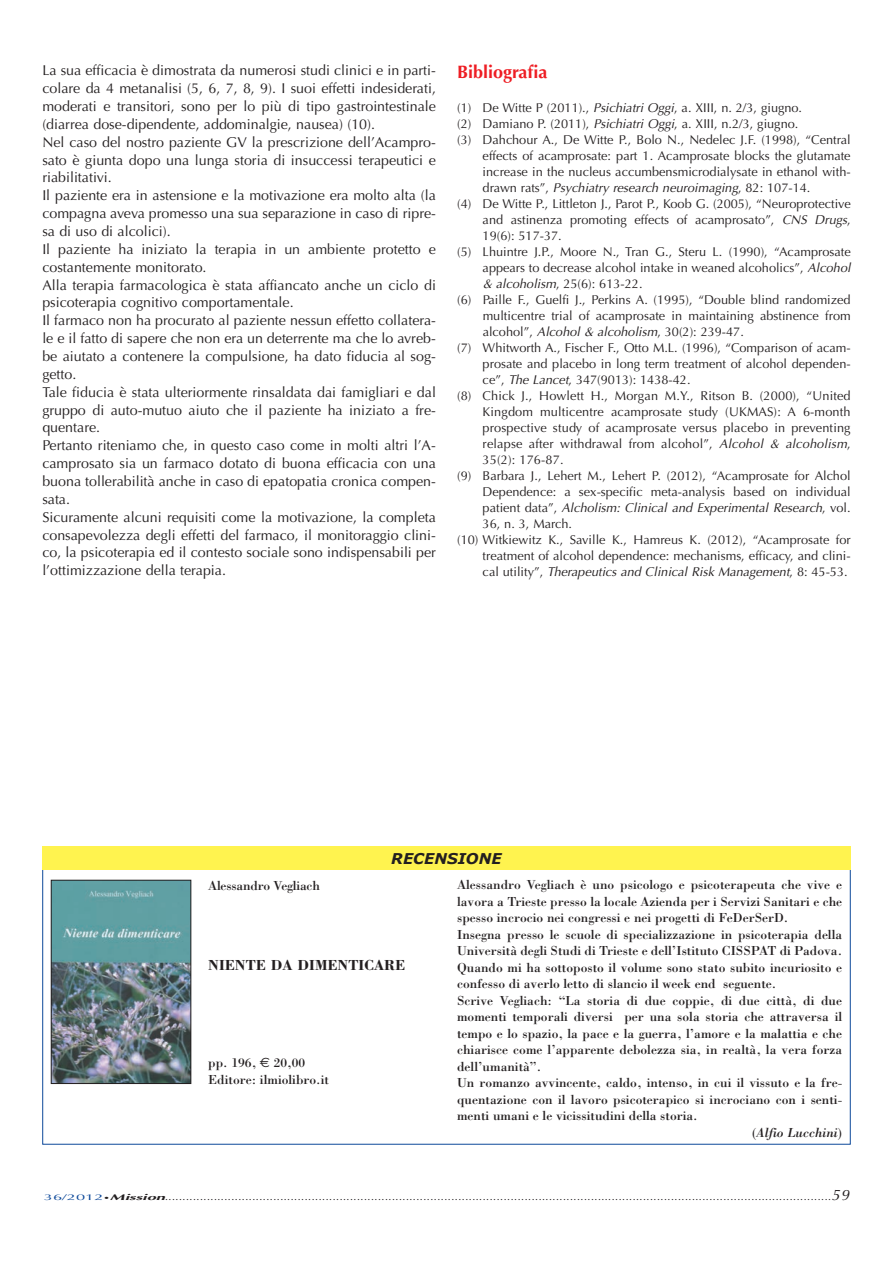
<style>
.page{position:relative;width:893px;height:1263px;background:#fff}
.page>*{position:absolute;margin:0;border:0;box-sizing:border-box;transform-origin:0 0}
.t1{font:700 18px "Optima";color:#ee1d23}
.t2{font:700 15px "Bodoni";color:#231f20}
.t3{font:italic 700 15px "Verdana";color:#231f20}
.t4{font:14.25px/17.9px "Optima";color:#231f20}
.t5{font:13.5px/16.5px "Bodoni";color:#231f20}
.t6{font:italic 13.5px "Bodoni";color:#231f20}
.t7{font:12.75px "Optima";color:#231f20}
.t8{font:italic 12.75px "Optima";color:#231f20}
.t9{font:10.5px "Optima";color:#231f20}
.s1{font-style:italic}
.s2{font-style:normal}
.s3{font-family:"Euro Sans"}
.s4{font-size:8.25px;color:#0d499a}
.s5{font-size:6.3px}
.s6{font-weight:700;font-style:italic;font-size:8.25px}
.s7{font-style:italic;font-size:15px}
</style>
<div class="page">
<div style="left:42px;top:846px;width:808px;height:23px;background:#fff34f"></div>
<img style="left:53px;top:882px;width:136px;height:200px">
<div style="left:51px;top:880px;width:140px;height:204px;border:1px solid #231f20"></div>
<p class="t4" style="left:42px;top:63px;width:395px">La sua efficacia è dimostrata da numerosi studi clinici e in parti&shy;colare da 4 metanalisi (5, 6, 7, 8, 9). I suoi effetti indesiderati, moderati e transitori, sono per lo più di tipo gastrointestinale (diarrea dose-dipendente, addominalgie, nausea) (10).<br>Nel caso del nostro paziente GV la prescrizione dell’Acampro&shy;sato è giunta dopo una lunga storia di insuccessi terapeutici e riabilitativi.<br>Il paziente era in astensione e la motivazione era molto alta (la compagna aveva promesso una sua separazione in caso di ripre&shy;sa di uso di alcolici).<br>Il paziente ha iniziato la terapia in un ambiente protetto e costantemente monitorato.<br>Alla terapia farmacologica è stata affiancato anche un ciclo di psicoterapia cognitivo comportamentale.<br>Il farmaco non ha procurato al paziente nessun effetto collatera&shy;le e il fatto di sapere che non era un deterrente ma che lo avreb&shy;be aiutato a contenere la compulsione, ha dato fiducia al sog&shy;getto.<br>Tale fiducia è stata ulteriormente rinsaldata dai famigliari e dal gruppo di auto-mutuo aiuto che il paziente ha iniziato a fre&shy;quentare.<br>Pertanto riteniamo che, in questo caso come in molti altri l’A&shy;camprosato sia un farmaco dotato di buona efficacia con una buona tollerabilità anche in caso di epatopatia cronica compen&shy;sata.<br>Sicuramente alcuni requisiti come la motivazione, la completa consapevolezza degli effetti del farmaco, il monitoraggio clini&shy;co, la psicoterapia ed il contesto sociale sono indispensabili per l’ottimizzazione della terapia.</p>
<h1 class="t1" style="left:457px;top:65px;width:92px">Bibliografia</h1>
<p class="t7" style="left:457px;top:102px;width:346px">(1) De Witte P (2011)., <span class="s1">Psichiatri Oggi</span>, a. XIII, n. 2/3, giugno.</p>
<p class="t7" style="left:457px;top:118px;width:343px">(2) Damiano P. (2011), <span class="s1">Psichiatri Oggi</span>, a. XIII, n.2/3, giugno.</p>
<p class="t7" style="left:457px;top:134px;width:395px">(3) Dahchour A., De Witte P., Bolo N., Nedelec J.F. (1998), “Central</p>
<p class="t7" style="left:482px;top:150px;width:369px">effects of acamprosate: part 1. Acamprosate blocks the glutamate</p>
<p class="t7" style="left:482px;top:166px;width:369px">increase in the nucleus accumbensmicrodialysate in ethanol with-</p>
<p class="t8" style="left:482px;top:182px;width:329px"><span class="s2">d raw n ra ts ” ,</span> Psychiatry research neuroimaging<span class="s2">, 8 2 : 1 0 7 - 1 4 .</span></p>
<p class="t7" style="left:457px;top:198px;width:395px">(4) De Witte P., Littleton J., Parot P., Koob G. (2005), “Neuroprotective</p>
<p class="t7" style="left:482px;top:214px;width:369px">and astinenza promoting effects of acamprosato”, <span class="s1">CNS Drugs</span>,</p>
<p class="t7" style="left:482px;top:230px;width:81px">19(6): 517-37.</p>
<p class="t7" style="left:457px;top:246px;width:395px">(5) Lhuintre J.P., Moore N., Tran G., Steru L. (1990), “Acamprosate</p>
<p class="t7" style="left:482px;top:262px;width:372px">appears to decrease alcohol intake in weaned alcoholics”, <span class="s1">Alcohol</span></p>
<p class="t7" style="left:482px;top:278px;width:161px"><span class="s1">&amp; alcoholism</span>, 25(6): 613-22.</p>
<p class="t7" style="left:457px;top:294px;width:395px">(6) Paille F., Guelfi J., Perkins A. (1995), “Double blind randomized</p>
<p class="t7" style="left:482px;top:310px;width:369px">multicentre trial of acamprosate in maintaining abstinence from</p>
<p class="t7" style="left:482px;top:326px;width:263px">alcohol”, <span class="s1">Alcohol &amp; alcoholism</span>, 30(2): 239-47.</p>
<p class="t7" style="left:457px;top:342px;width:395px">(7) Whitworth A., Fischer F., Otto M.L. (1996), “Comparison of acam-</p>
<p class="t7" style="left:482px;top:358px;width:369px">prosate and placebo in long term treatment of alcohol dependen-</p>
<p class="t7" style="left:482px;top:374px;width:209px">ce”, <span class="s1">The Lancet</span>, 347(9013): 1438-42.</p>
<p class="t7" style="left:457px;top:390px;width:395px">(8) Chick J., Howlett H., Morgan M.Y., Ritson B. (2000), “United</p>
<p class="t7" style="left:482px;top:406px;width:369px">Kingdom multicentre acamprosate study (UKMAS): A 6-month</p>
<p class="t7" style="left:482px;top:422px;width:369px">prospective study of acamprosate versus placebo in preventing</p>
<p class="t7" style="left:482px;top:438px;width:369px">relapse after withdrawal from alcohol”, <span class="s1">Alcohol &amp; alcoholism</span>,</p>
<p class="t7" style="left:482px;top:454px;width:82px">35(2): 176-87.</p>
<p class="t7" style="left:457px;top:470px;width:395px">(9) Barbara J., Lehert M., Lehert P. (2012), “Acamprosate for Alchol</p>
<p class="t7" style="left:482px;top:486px;width:369px">Dependence: a sex-specific meta-analysis based on individual</p>
<p class="t8" style="left:482px;top:502px;width:369px"><span class="s2">p a t i e n t d a ta ” ,</span> Alcholism: Clinical and Experimental Research<span class="s2">, vo l .</span></p>
<p class="t7" style="left:482px;top:518px;width:91px">36, n. 3, March.</p>
<p class="t7" style="left:457px;top:534px;width:395px">(10) Witkiewitz K., Saville K., Hamreus K. (2012), “Acamprosate for</p>
<p class="t7" style="left:482px;top:550px;width:369px">treatment of alcohol dependence: mechanisms, efficacy, and clini-</p>
<p class="t8" style="left:482px;top:566px;width:366px"><span class="s2">c a l u t i l i ty ” ,</span> Therapeutics and Clinical Risk Management<span class="s2">, 8 : 4 5 - 5 3 .</span></p>
<p class="t3" style="left:391px;top:853px;width:112px">RECENSIONE</p>
<p class="t5" style="left:208px;top:879px;width:113px">Alessandro Vegliach</p>
<p class="t2" style="left:208px;top:960px;width:198px">NIENTE DA DIMENTICARE</p>
<p class="t5" style="left:208px;top:1056px;width:122px">pp. 196, <span class="s3">€</span> 20,00<br>Editore: ilmiolibro.it</p>
<p class="t5" style="left:457px;top:878px;width:386px">Alessandro Vegliach è uno psicologo e psicoterapeuta che vive e</p>
<p class="t5" style="left:457px;top:894px;width:386px">lavora a Trieste presso la locale Azienda per i Servizi Sanitari e che</p>
<p class="t5" style="left:457px;top:911px;width:333px">spesso incrocio nei congressi e nei progetti di FeDerSerD.</p>
<p class="t5" style="left:457px;top:927px;width:386px">Insegna presso le scuole di specializzazione in psicoterapia della</p>
<p class="t5" style="left:457px;top:944px;width:386px">Università degli Studi di Trieste e dell’Istituto CISSPAT di Padova.</p>
<p class="t5" style="left:457px;top:960px;width:386px">Quando mi ha sottoposto il volume sono stato subito incuriosito e</p>
<p class="t5" style="left:457px;top:977px;width:321px">confesso di averlo letto di slancio il week end seguente.</p>
<p class="t5" style="left:457px;top:993px;width:386px">Scrive Vegliach: “La storia di due coppie, di due città, di due</p>
<p class="t5" style="left:457px;top:1010px;width:386px">momenti temporali diversi per una sola storia che attraversa il</p>
<p class="t5" style="left:457px;top:1026px;width:386px">tempo e lo spazio, la pace e la guerra, l’amore e la malattia e che</p>
<p class="t5" style="left:457px;top:1043px;width:386px">chiarisce come l’apparente debolezza sia, in realtà, la vera forza</p>
<p class="t5" style="left:457px;top:1059px;width:86px">dell’umanità”.</p>
<p class="t5" style="left:457px;top:1076px;width:386px">Un romanzo avvincente, caldo, intenso, in cui il vissuto e la fre-</p>
<p class="t5" style="left:457px;top:1092px;width:386px">quentazione con il lavoro psicoterapico si incrociano con i senti-</p>
<p class="t5" style="left:457px;top:1109px;width:242px">menti umani e le vicissitudini della storia.</p>
<p class="t6" style="left:752px;top:1127px;width:91px"><span class="s2">(</span>Alfio Lucchini<span class="s2">)</span></p>
<p class="t9" style="left:44px;top:1192px;width:809px"><span class="s4">36/2012</span><span class="s5">•</span><span class="s6">Mission</span>...............................................................................................................................................................................................<span class="s7">59</span></p>
</div>
